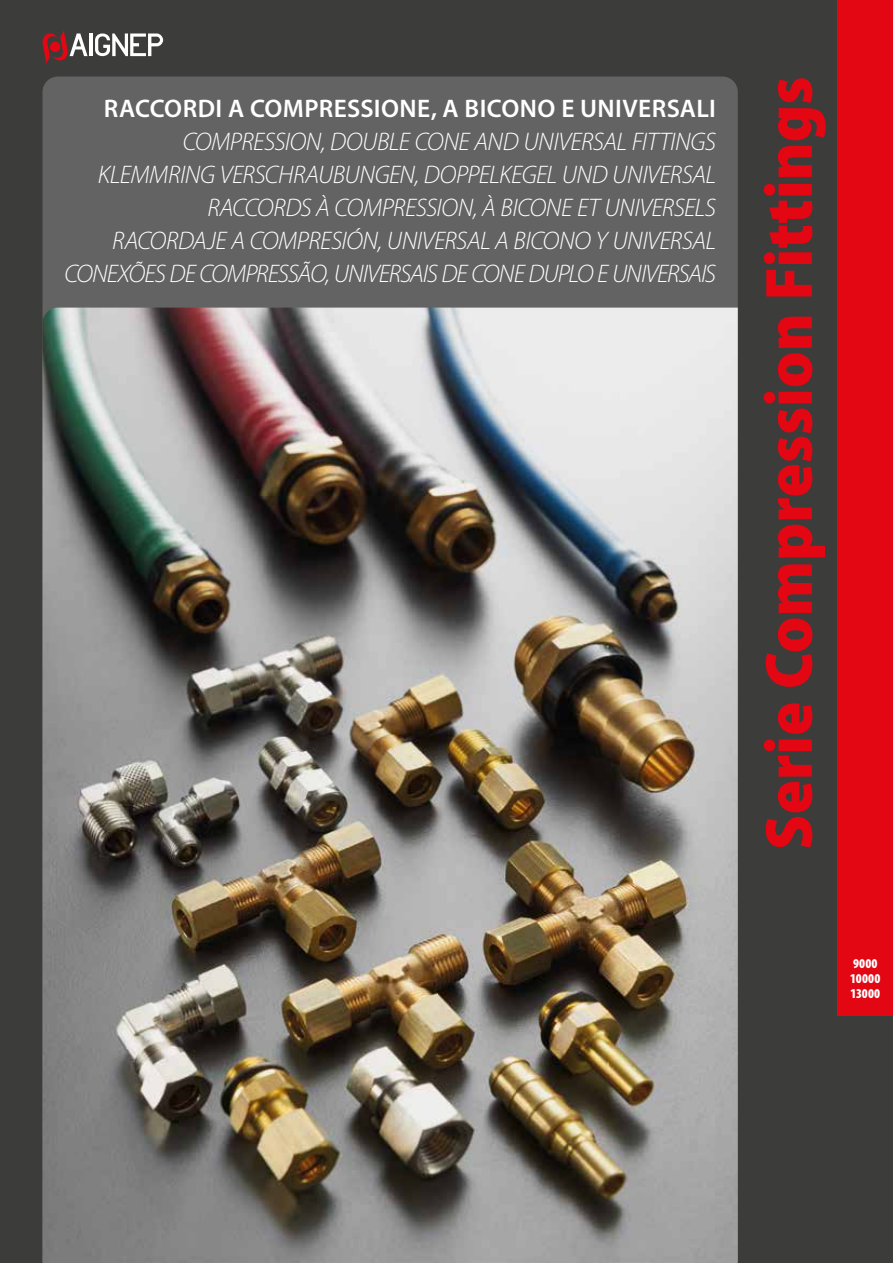
<style>
.page{position:relative;width:893px;height:1263px;background:#3c3c3b}
.page>*{position:absolute;margin:0;border:0;box-sizing:border-box;transform-origin:0 0}
.t1{font:900 semi-condensed 67.5px "Myriad Pro";color:#e30613}
.t2{font:italic 300 25.5px/33px "Myriad Pro";letter-spacing:-.02em;color:#fff;text-align:right}
.t3{font:600 25.5px "Myriad Pro";letter-spacing:.015em;color:#fff}
.t4{font:900 condensed 13.5px/15px "Myriad Pro";letter-spacing:.01em;color:#fff}
</style>
<div class="page">
<hr style="left:90px;top:33px;width:3px;height:23px;background:#fff">
<svg style="left:95px;top:33px;width:68px;height:23px"></svg>
<svg style="left:42px;top:30px;width:46px;height:34px"></svg>
<div style="left:43px;top:77px;width:695px;height:231px;background:#646363"></div>
<img style="left:43px;top:308px;width:695px;height:955px">
<div style="left:838px;top:0;width:55px;height:1015px;background:#e30613"></div>
<p class="t3" style="left:104px;top:94px;width:613px">RACCORDI A COMPRESSIONE, A BICONO E UNIVERSALI</p>
<p class="t2" style="left:65px;top:126px;width:653px">COMPRESSION, DOUBLE CONE AND UNIVERSAL FITTINGS KLEMMRING VERSCHRAUBUNGEN, DOPPELKEGEL UND UNIVERSAL RACCORDS À COMPRESSION, À BICONE ET UNIVERSELS<br>RACORDAJE A COMPRESIÓN, UNIVERSAL A BICONO Y UNIVERSAL CONEXÕES DE COMPRESSÃO, UNIVERSAIS DE CONE DUPLO E UNIVERSAIS</p>
<h1 class="t1" style="left:751px;top:850px;width:775px;rotate:-90deg">Serie Compression Fittings</h1>
<p class="t4" style="left:850px;top:956px;width:32px">9000<br>10000<br>13000</p>
</div>
